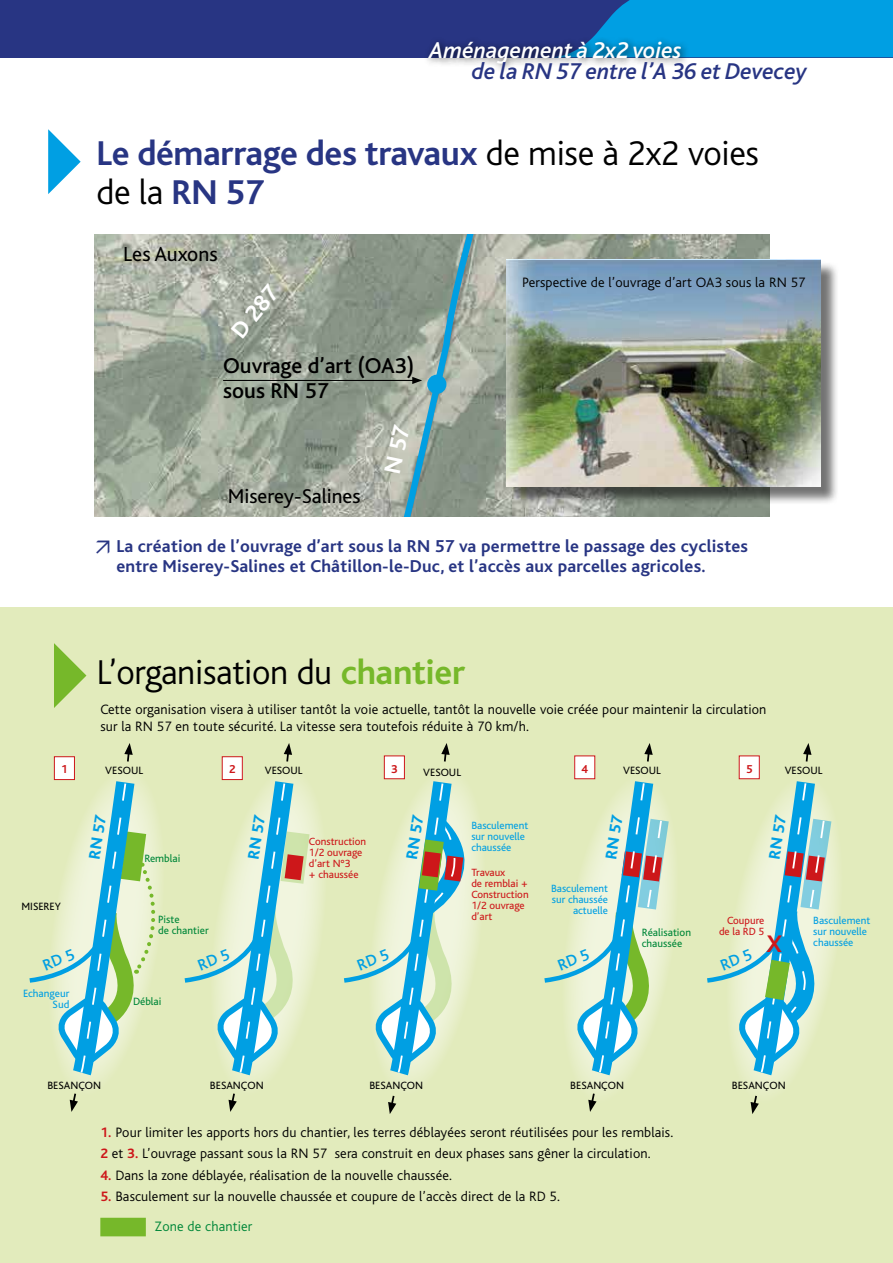
<style>
.page{position:relative;width:893px;height:1263px;background:#fff}
.page>*{position:absolute;margin:0;border:0;box-sizing:border-box;transform-origin:0 0}
.t1{font:700 36px/39px "Bliss";letter-spacing:-.01em;color:#283583}
.t2{font:300 36px "Bliss";letter-spacing:-.01em;color:#000}
.t3{font:700 25.05px "Bliss";color:#cd171a}
.t4{font:700 24px "Bliss";color:#fff}
.t5{font:italic 500 23.85px "Bliss";color:#283583}
.t6{font:italic 500 23.85px "Bliss";color:#fff}
.t7{font:500 22.5px/25.5px "Bliss";color:#000}
.t8{font:21.3px "Bliss";color:#000}
.t9{font:21px "Bliss";color:#000}
.t10{font:700 18px/19.5px "Bliss";letter-spacing:.01em;color:#283583}
.t11{font:800 16.5px "Bliss";color:#009fe3}
.t12{font:300 14.25px/17.1px "Bliss";letter-spacing:.01em;color:#000}
.t13{font:700 12px "Bliss";color:#cd171a}
.t14{font:11.1px "Bliss";color:#000}
.t15{font:11.1px/11.1px "Bliss";color:#008739}
.t16{font:11.1px/11.1px "Bliss";color:#009fe3;text-align:right}
.t17{font:10.95px/10.9px "Bliss";color:#cd171a}
.t18{font:10.95px/10.9px "Bliss";color:#009fe3}
.s1{font-weight:300;color:#000}
.s2{font-weight:700;color:#76b82a}
.s3{font-weight:700;color:#cd171a}
.s4{color:#008739}
</style>
<div class="page">
<div style="left:0;top:607px;width:893px;height:656px;background:#e2ebbc"></div>
<svg style="left:314px;top:810px;width:8px;height:144px"></svg>
<img style="left:94px;top:235px;width:676px;height:282px">
<svg style="left:393px;top:235px;width:243px;height:282px;background:#95a49b"></svg>
<div style="left:430px;top:378px;width:13px;height:13px;background:#009fe3;border-radius:50%"></div>
<div style="left:427px;top:375px;width:19px;height:19px;border:6px solid #009fe3;border-radius:50%"></div>
<hr style="left:223px;top:380px;width:192px;height:1px;background:#000">
<svg style="left:412px;top:377px;width:10px;height:7px"></svg>
<div style="left:0;top:0;width:893px;height:57px;background:#283583"></div>
<div style="left:594px;top:0;width:299px;height:57px;background:#009fe3"></div>
<div style="left:423px;top:36px;width:267px;height:37px;background:#000;opacity:.75"></div>
<svg style="left:54px;top:643px;width:32px;height:65px"></svg>
<svg style="left:48px;top:129px;width:33px;height:65px"></svg>
<div style="left:508px;top:262px;width:331px;height:243px;background:#000;opacity:.55"></div>
<img style="left:506px;top:259px;width:315px;height:228px">
<div style="left:100px;top:1218px;width:46px;height:18px;background:#76b82a"></div>
<svg style="left:385px;top:424px;width:25px;height:49px"></svg>
<svg style="left:29px;top:743px;width:130px;height:369px"></svg>
<svg style="left:184px;top:743px;width:130px;height:369px"></svg>
<svg style="left:344px;top:743px;width:136px;height:371px"></svg>
<svg style="left:544px;top:743px;width:129px;height:369px"></svg>
<svg style="left:707px;top:743px;width:131px;height:371px"></svg>
<h3 class="t6" style="left:430px;top:38px;width:254px">Aménagement à 2x2 voies</h3>
<h3 class="t5" style="left:472px;top:59px;width:337px">de la RN 57 entre l’A 36 et Devecey</h3>
<h1 class="t1" style="left:97px;top:134px;width:664px">Le démarrage des travaux <span class="s1">de mise à 2x2 voies de la</span> RN 57</h1>
<h3 class="t8" style="left:123px;top:243px;width:96px">Les Auxons</h3>
<h3 class="t4" style="left:226px;top:327px;width:62px;rotate:-51deg">D 287</h3>
<h3 class="t7" style="left:223px;top:353px;width:193px">Ouvrage d’art (OA3) sous RN 57</h3>
<h3 class="t9" style="left:228px;top:485px;width:134px">Miserey-Salines</h3>
<p class="t12" style="left:522px;top:274px;width:285px">Perspective de l’ouvrage d’art OA3 sous la RN 57</p>
<p class="t10" style="left:116px;top:537px;width:633px">La création de l’ouvrage d’art sous la RN 57 va permettre le passage des cyclistes entre Miserey-Salines et Châtillon-le-Duc, et l’accès aux parcelles agricoles.</p>
<h1 class="t2" style="left:97px;top:653px;width:370px">L’organisation du <span class="s2">chantier</span></h1>
<p class="t12" style="left:100px;top:701px;width:668px">Cette organisation visera à utiliser tantôt la voie actuelle, tantôt la nouvelle voie créée pour maintenir la circulation sur la RN 57 en toute sécurité. La vitesse sera toutefois réduite à 70 km/h.</p>
<p class="t13" style="left:61px;top:762px;width:8px">1</p>
<p class="t14" style="left:105px;top:764px;width:39px">VESOUL</p>
<p class="t13" style="left:229px;top:762px;width:8px">2</p>
<p class="t14" style="left:423px;top:766px;width:39px">VESOUL</p>
<p class="t13" style="left:391px;top:762px;width:8px">3</p>
<p class="t14" style="left:265px;top:764px;width:39px">VESOUL</p>
<p class="t13" style="left:581px;top:762px;width:8px">4</p>
<p class="t14" style="left:623px;top:764px;width:39px">VESOUL</p>
<p class="t13" style="left:746px;top:762px;width:8px">5</p>
<p class="t14" style="left:785px;top:764px;width:39px">VESOUL</p>
<p class="t14" style="left:21px;top:900px;width:41px">MISEREY</p>
<p class="t11" style="left:86px;top:857px;width:45px;rotate:-81deg">RN 57</p>
<p class="t11" style="left:245px;top:857px;width:45px;rotate:-81deg">RN 57</p>
<p class="t11" style="left:403px;top:857px;width:45px;rotate:-81deg">RN 57</p>
<p class="t17" style="left:309px;top:836px;width:59px">Construction<br>1/2 ouvrage d’art N°3<br>+ chaussée</p>
<p class="t15" style="left:144px;top:853px;width:37px">Remblai</p>
<p class="t15" style="left:158px;top:914px;width:52px">Piste<br>de chantier</p>
<p class="t16" style="left:23px;top:987px;width:48px">Echangeur<br>Sud</p>
<p class="t15" style="left:133px;top:996px;width:30px">Déblai</p>
<p class="t18" style="left:471px;top:820px;width:58px">Basculement sur nouvelle chaussée</p>
<p class="t17" style="left:471px;top:867px;width:59px">Travaux<br>de remblai +<br>Construction<br>1/2 ouvrage d’art</p>
<p class="t11" style="left:602px;top:857px;width:45px;rotate:-81deg">RN 57</p>
<p class="t18" style="left:551px;top:883px;width:58px;text-align:right">Basculement sur chaussée actuelle</p>
<p class="t15" style="left:642px;top:927px;width:51px">Réalisation chaussée</p>
<p class="t11" style="left:766px;top:857px;width:45px;rotate:-81deg">RN 57</p>
<p class="t17" style="left:719px;top:915px;width:47px;text-align:right">Coupure de la RD 5</p>
<h2 class="t3" style="left:766px;top:930px;width:17px">X</h2>
<p class="t18" style="left:813px;top:915px;width:58px">Basculement sur nouvelle chaussée</p>
<p class="t14" style="left:47px;top:1079px;width:55px">BESANÇON</p>
<p class="t14" style="left:210px;top:1079px;width:55px">BESANÇON</p>
<p class="t14" style="left:369px;top:1079px;width:55px">BESANÇON</p>
<p class="t14" style="left:570px;top:1079px;width:55px">BESANÇON</p>
<p class="t14" style="left:732px;top:1079px;width:55px">BESANÇON</p>
<p class="t12" style="left:100px;top:1122px;width:574px;line-height:21.3px"><span class="s3">1.</span> Pour limiter les apports hors du chantier, les terres déblayées seront réutilisées pour les remblais.<br><span class="s3">2</span> et <span class="s3">3.</span> L’ouvrage passant sous la RN 57 sera construit en deux phases sans gêner la circulation.</p>
<p class="t12" style="left:100px;top:1167px;width:353px"><span class="s3">4.</span> Dans la zone déblayée, réalisation de la nouvelle chaussée.</p>
<p class="t12" style="left:154px;top:1182px;width:407px;line-height:29.7px;text-indent:-54px"><span class="s3">5.</span> Basculement sur la nouvelle chaussée et coupure de l’accès direct de la RD 5.<br><span class="s4">Zone de chantier</span></p>
</div>
